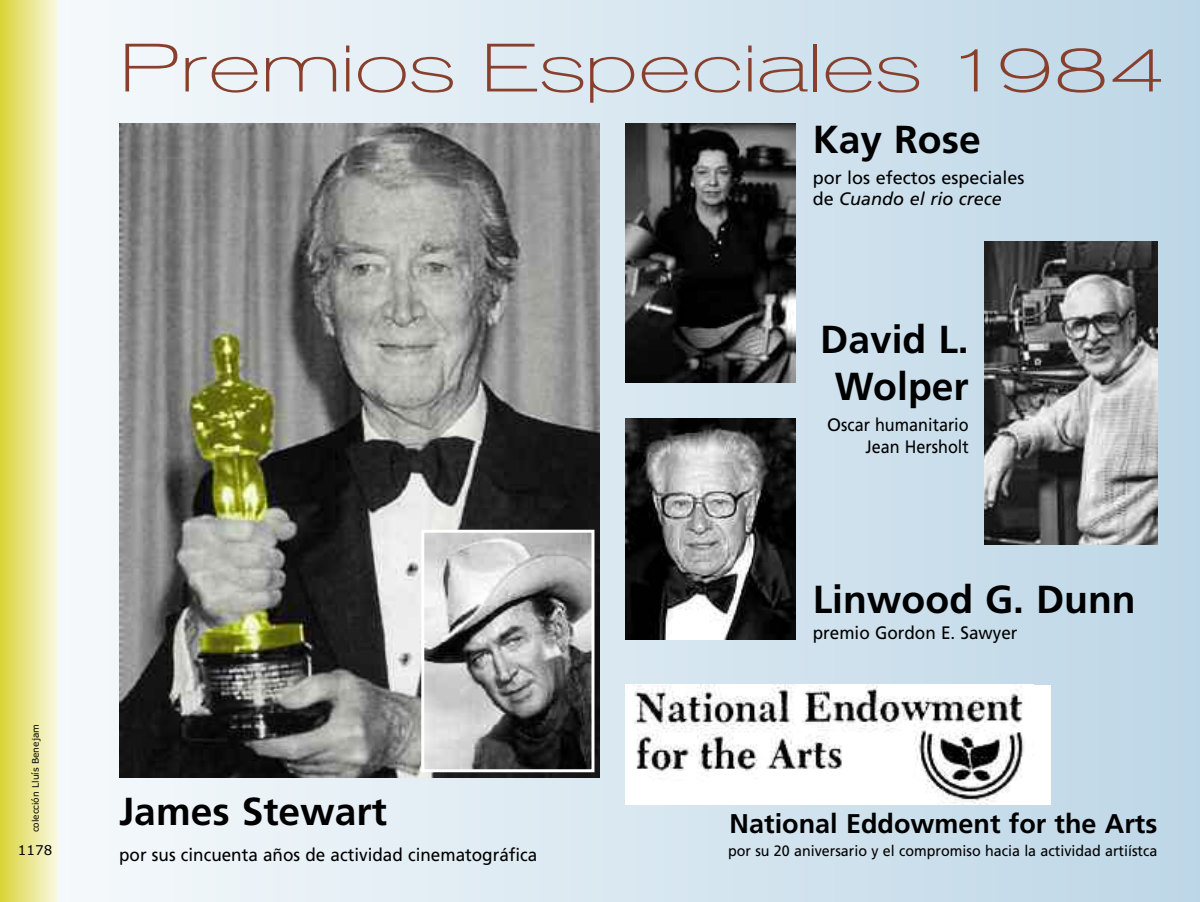
<style>
.page{position:relative;width:1200px;height:902px;background:#fff}
.page>*{position:absolute;margin:0;border:0;box-sizing:border-box;transform-origin:0 0}
.t1{font:66px "Higothic";color:#883f2c;scale:1.14 1}
.t2{font:700 39px/46.8px "Frutiger";color:#000;text-align:center}
.t3{font:700 27px "Frutiger";color:#000}
.t4{font:18px/21.6px "Frutiger";color:#000}
.t5{font:18px "Frutiger";color:#000;scale:.95 1}
.t6{font:15px "Frutiger";color:#000;scale:.95 1}
.t7{font:13.5px "Verdana";color:#000}
.t8{font:9px "Verdana";color:#000}
.s1{font-style:italic}
</style>
<div class="page">
<div style="left:0;top:0;width:1199px;height:901px;background:linear-gradient(to right,#f8fbfc,#bdd6e6)"></div>
<div style="left:0;top:0;width:57px;height:901px;background:linear-gradient(to right,#dad337,#f9f9e1)"></div>
<img style="left:119px;top:123px;width:480px;height:654px">
<div style="left:625px;top:684px;width:425px;height:120px;background:#fff"></div>
<img style="left:634px;top:684px;width:390px;height:120px">
<img style="left:625px;top:123px;width:170px;height:260px">
<img style="left:425px;top:533px;width:165px;height:235px">
<div style="left:421px;top:529px;width:173px;height:243px;border:3px solid #fff"></div>
<img style="left:625px;top:419px;width:170px;height:220px">
<img style="left:983px;top:241px;width:174px;height:303px">
<p class="t8" style="left:30px;top:832px;width:110px;rotate:-90deg">colección Lluís Benejam</p>
<p class="t7" style="left:18px;top:841px;width:36px">1178</p>
<h1 class="t1" style="left:119px;top:30px;width:918px">Premios Especiales 1984</h1>
<h2 class="t2" style="left:812px;top:119px;width:169px">Kay Rose</h2>
<p class="t4" style="left:812px;top:168px;width:213px">por los efectos especiales de <span class="s1">Cuando el rio crece</span></p>
<h2 class="t2" style="left:820px;top:319px;width:150px">David L.<br>Wolper</h2>
<p class="t4" style="left:827px;top:415px;width:143px;text-align:right">Oscar humanitario<br>Jean Hersholt</p>
<h2 class="t2" style="left:119px;top:791px;width:269px">James Stewart</h2>
<p class="t5" style="left:119px;top:847px;width:441px">por sus cincuenta años de actividad cinematográfica</p>
<h2 class="t2" style="left:812px;top:578px;width:324px">Linwood G. Dunn</h2>
<p class="t5" style="left:812px;top:625px;width:217px">premio Gordon E. Sawyer</p>
<h3 class="t3" style="left:729px;top:812px;width:429px">National Eddowment for the Arts</h3>
<p class="t6" style="left:727px;top:844px;width:453px">por su 20 aniversario y el compromiso hacia la actividad artiístca</p>
</div>
